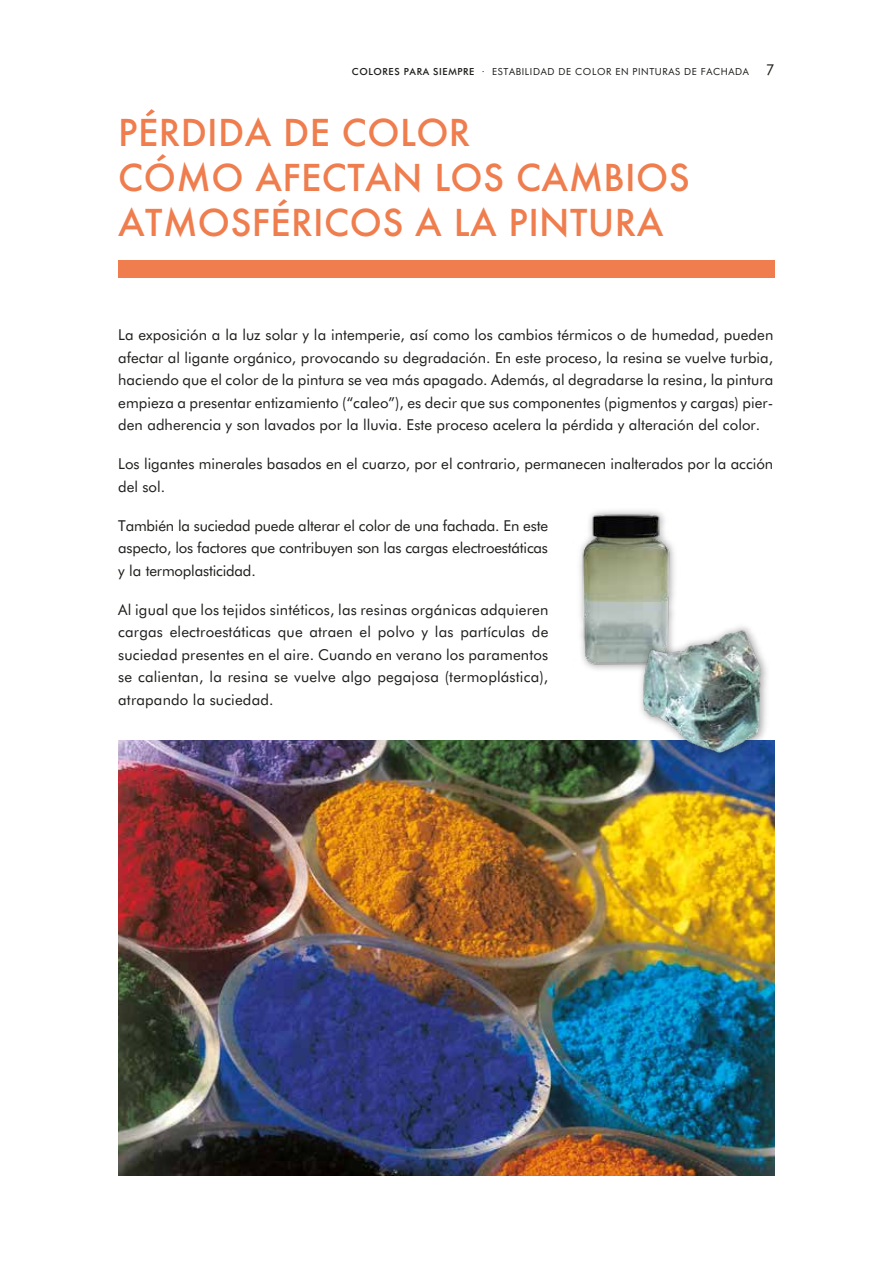
<style>
.page{position:relative;width:893px;height:1263px;background:#fff}
.page>*{position:absolute;margin:0;border:0;box-sizing:border-box;transform-origin:0 0}
.t1{font:500 36px/45px "Futura";letter-spacing:.01em;color:#ef7d4d}
.t2{font:15px/22.5px "Futura BT";color:#1d1d1b;text-align:justify}
.t3{font:9.75px "Futura BT";letter-spacing:.06em;color:#1d1d1b}
.s1{font-weight:500}
.s2{font-size:15px}
</style>
<div class="page">
<div style="left:118px;top:260px;width:657px;height:17px;background:#ef7d4d"></div>
<img style="left:579px;top:510px;width:96px;height:160px">
<img style="left:118px;top:740px;width:657px;height:436px">
<img style="left:634px;top:620px;width:140px;height:145px">
<img style="left:642px;top:629px;width:120px;height:124px">
<p class="t3" style="left:352px;top:66px;width:424px"><span class="s1">COLORES PARA SIEMPRE</span> · ESTABILIDAD DE COLOR EN PINTURAS DE FACHADA <span class="s2">7</span></p>
<h1 class="t1" style="left:118px;top:110px;width:573px">PÉRDIDA DE COLOR<br>CÓMO AFECTAN LOS CAMBIOS<br>ATMOSFÉRICOS A LA PINTURA</h1>
<p class="t2" style="left:118px;top:323px;width:657px">La exposición a la luz solar y la intemperie, así como los cambios térmicos o de humedad, pueden afectar al ligante orgánico, provocando su degradación. En este proceso, la resina se vuelve turbia, haciendo que el color de la pintura se vea más apagado. Además, al degradarse la resina, la pintura empieza a presentar entizamiento (“caleo”), es decir que sus componentes (pigmentos y cargas) pier&shy;den adherencia y son lavados por la lluvia. Este proceso acelera la pérdida y alteración del color.</p>
<p class="t2" style="left:118px;top:452px;width:656px">Los ligantes minerales basados en el cuarzo, por el contrario, permanecen inalterados por la acción del sol.</p>
<p class="t2" style="left:118px;top:514px;width:431px">También la suciedad puede alterar el color de una fachada. En este aspecto, los factores que contribuyen son las cargas electroestáticas y la termoplasticidad.</p>
<p class="t2" style="left:118px;top:598px;width:432px">Al igual que los tejidos sintéticos, las resinas orgánicas adquieren cargas electroestáticas que atraen el polvo y las partículas de suciedad presentes en el aire. Cuando en verano los paramentos se calientan, la resina se vuelve algo pegajosa (termoplástica), atrapando la suciedad.</p>
</div>
